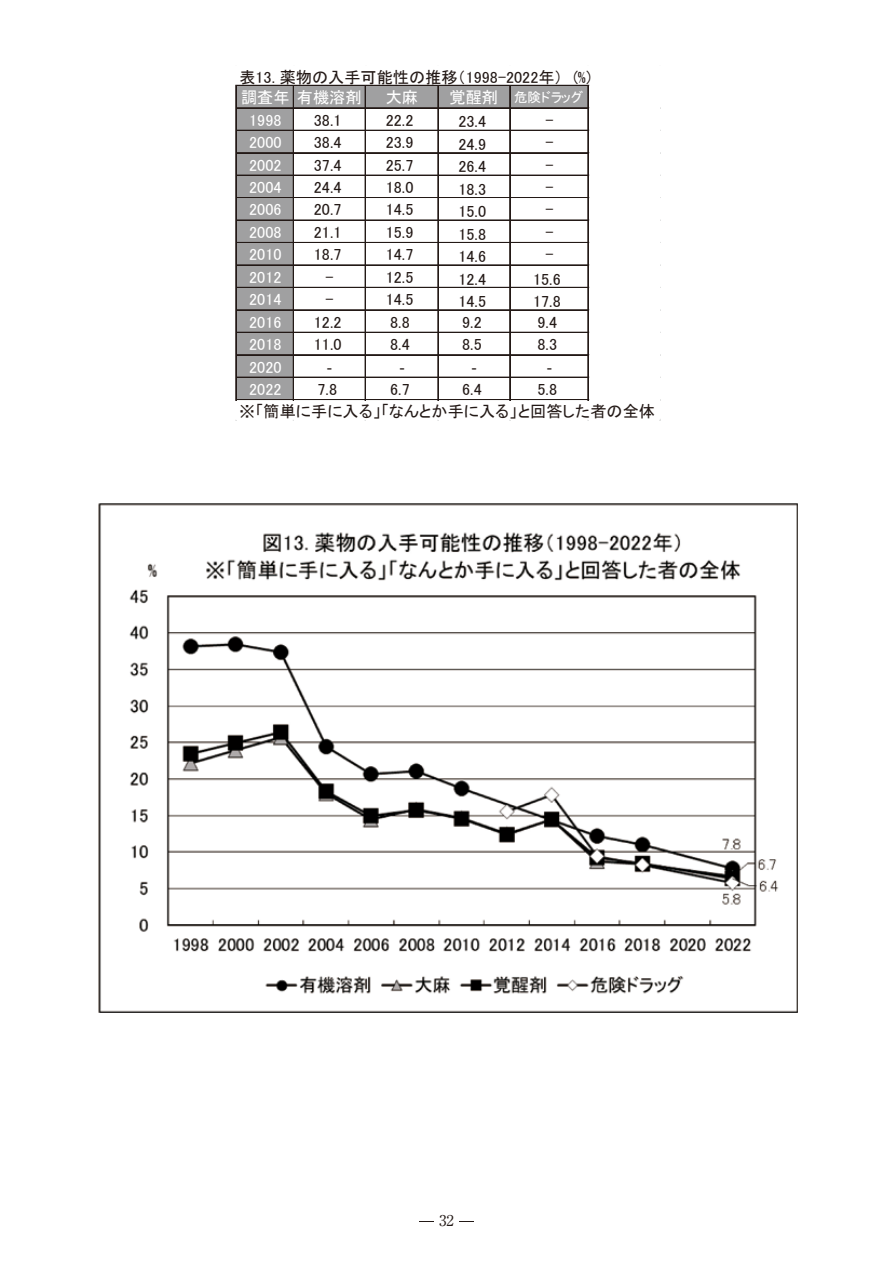
<style>
.page{position:relative;width:893px;height:1263px;background:#fff}
.page>*{position:absolute;margin:0;border:0;box-sizing:border-box;transform-origin:0 0}
.t1{font:16.2px/21.6px "MS P Gothic";color:#231916}
.t2{font:16.2px "MS P Gothic";color:#fff}
.t3{font:13.5px "MS P Gothic";color:#fff}
.t4{font:7.5px "Ryumin Pro";color:#231916;scale:9 1}
.s1{font-size:16.2px}
.s2{font-size:14.85px}
</style>
<div class="page">
<div style="left:237px;top:85px;width:352px;height:24px;background:#a0a0a1"></div>
<div style="left:237px;top:108px;width:57px;height:292px;background:#a0a0a1"></div>
<hr style="left:237px;top:85px;width:352px;height:1px;background:#231916">
<hr style="left:237px;top:107px;width:352px;height:1px;background:#231916">
<hr style="left:237px;top:108px;width:352px;height:1px;background:#231916">
<hr style="left:237px;top:130px;width:352px;height:1px;background:#231916">
<hr style="left:237px;top:152px;width:352px;height:1px;background:#231916">
<hr style="left:237px;top:153px;width:352px;height:1px;background:#231916">
<hr style="left:237px;top:175px;width:352px;height:1px;background:#231916">
<hr style="left:237px;top:197px;width:352px;height:1px;background:#231916">
<hr style="left:237px;top:220px;width:352px;height:1px;background:#231916">
<hr style="left:237px;top:242px;width:352px;height:1px;background:#231916">
<hr style="left:237px;top:265px;width:352px;height:1px;background:#231916">
<hr style="left:237px;top:287px;width:352px;height:1px;background:#231916">
<hr style="left:237px;top:309px;width:352px;height:1px;background:#231916">
<hr style="left:237px;top:310px;width:352px;height:1px;background:#231916">
<hr style="left:237px;top:332px;width:352px;height:1px;background:#231916">
<hr style="left:237px;top:354px;width:352px;height:1px;background:#231916">
<hr style="left:237px;top:355px;width:352px;height:1px;background:#231916">
<hr style="left:237px;top:377px;width:352px;height:1px;background:#231916">
<hr style="left:235px;top:85px;width:1px;height:315px;background:#231916">
<hr style="left:236px;top:85px;width:1px;height:315px;background:#231916">
<hr style="left:293px;top:86px;width:1px;height:314px;background:#231916">
<hr style="left:365px;top:86px;width:1px;height:314px;background:#231916">
<hr style="left:438px;top:86px;width:1px;height:314px;background:#231916">
<hr style="left:509px;top:86px;width:1px;height:314px;background:#231916">
<hr style="left:510px;top:86px;width:1px;height:314px;background:#231916">
<hr style="left:237px;top:399px;width:352px;height:1px;background:#231916">
<hr style="left:588px;top:86px;width:1px;height:314px;background:#231916">
<img style="left:99px;top:503px;width:699px;height:509px">
<p class="t1" style="left:239px;top:66px;width:353px">表13. 薬物の入手可能性の推移（1998-2022年）　(%)</p>
<p class="t2" style="left:241px;top:89px;width:122px">調査年有機溶剤</p>
<p class="t2" style="left:386px;top:89px;width:34px">大麻</p>
<p class="t3" style="left:449px;top:91px;width:135px"><span class="s1">覚醒剤</span> 危険ドラッグ</p>
<p class="t2" style="left:249px;top:112px;width:34px">1998</p>
<p class="t1" style="left:314px;top:109px;width:29px">38.1</p>
<p class="t1" style="left:386px;top:109px;width:29px">22.2</p>
<p class="t1" style="left:458px;top:111px;width:29px">23.4</p>
<p class="t1" style="left:546px;top:109px;width:10px">-</p>
<p class="t2" style="left:249px;top:134px;width:34px">2000</p>
<p class="t1" style="left:314px;top:131px;width:29px">38.4</p>
<p class="t1" style="left:386px;top:131px;width:29px">23.9</p>
<p class="t1" style="left:458px;top:133px;width:29px">24.9</p>
<p class="t1" style="left:546px;top:131px;width:10px">-</p>
<p class="t2" style="left:249px;top:157px;width:34px">2002</p>
<p class="t1" style="left:314px;top:154px;width:29px">37.4</p>
<p class="t1" style="left:386px;top:154px;width:29px">25.7</p>
<p class="t1" style="left:458px;top:156px;width:29px">26.4</p>
<p class="t1" style="left:546px;top:154px;width:10px">-</p>
<p class="t2" style="left:249px;top:179px;width:34px">2004</p>
<p class="t1" style="left:314px;top:176px;width:29px">24.4</p>
<p class="t1" style="left:386px;top:176px;width:29px">18.0</p>
<p class="t1" style="left:458px;top:178px;width:29px">18.3</p>
<p class="t1" style="left:546px;top:176px;width:10px">-</p>
<p class="t2" style="left:249px;top:202px;width:34px">2006</p>
<p class="t1" style="left:314px;top:199px;width:29px">20.7</p>
<p class="t1" style="left:386px;top:199px;width:29px">14.5</p>
<p class="t1" style="left:458px;top:201px;width:29px">15.0</p>
<p class="t1" style="left:546px;top:199px;width:10px">-</p>
<p class="t2" style="left:249px;top:224px;width:34px">2008</p>
<p class="t1" style="left:314px;top:221px;width:29px">21.1</p>
<p class="t1" style="left:386px;top:221px;width:29px">15.9</p>
<p class="t1" style="left:458px;top:223px;width:29px">15.8</p>
<p class="t1" style="left:546px;top:221px;width:10px">-</p>
<p class="t2" style="left:249px;top:246px;width:34px">2010</p>
<p class="t1" style="left:314px;top:244px;width:29px">18.7</p>
<p class="t1" style="left:386px;top:244px;width:29px">14.7</p>
<p class="t1" style="left:458px;top:245px;width:29px">14.6</p>
<p class="t1" style="left:546px;top:244px;width:10px">-</p>
<p class="t2" style="left:249px;top:269px;width:34px">2012</p>
<p class="t1" style="left:326px;top:266px;width:10px">-</p>
<p class="t1" style="left:386px;top:266px;width:29px">12.5</p>
<p class="t1" style="left:458px;top:268px;width:29px">12.4</p>
<p class="t1" style="left:533px;top:268px;width:29px">15.6</p>
<p class="t2" style="left:249px;top:291px;width:34px">2014</p>
<p class="t1" style="left:326px;top:289px;width:10px">-</p>
<p class="t1" style="left:386px;top:289px;width:29px">14.5</p>
<p class="t1" style="left:458px;top:290px;width:29px">14.5</p>
<p class="t1" style="left:533px;top:290px;width:29px">17.8</p>
<p class="t2" style="left:249px;top:314px;width:34px">2016</p>
<p class="t1" style="left:314px;top:311px;width:29px">12.2</p>
<p class="t1" style="left:390px;top:311px;width:21px">8.8</p>
<p class="t1" style="left:462px;top:311px;width:21px">9.2</p>
<p class="t1" style="left:537px;top:311px;width:21px">9.4</p>
<p class="t2" style="left:249px;top:336px;width:34px">2018</p>
<p class="t1" style="left:314px;top:333px;width:29px">11.0</p>
<p class="t1" style="left:390px;top:333px;width:21px">8.4</p>
<p class="t1" style="left:462px;top:333px;width:21px">8.5</p>
<p class="t1" style="left:537px;top:333px;width:21px">8.3</p>
<p class="t2" style="left:249px;top:359px;width:34px">2020</p>
<p class="t1" style="left:326px;top:356px;width:10px">‐</p>
<p class="t1" style="left:398px;top:356px;width:10px">‐</p>
<p class="t1" style="left:470px;top:356px;width:10px">‐</p>
<p class="t1" style="left:546px;top:356px;width:10px">‐</p>
<p class="t2" style="left:249px;top:381px;width:34px">2022</p>
<p class="t1" style="left:317px;top:378px;width:21px">7.8</p>
<p class="t1" style="left:390px;top:378px;width:21px">6.7</p>
<p class="t1" style="left:462px;top:378px;width:21px">6.4</p>
<p class="t1" style="left:239px;top:378px;width:417px;text-indent:298px">5.8<br>※「簡単に手に入る」「なんとか手に入る」と回答した者の全体</p>
<p class="t4" style="left:418px;top:1214px;width:8px">-<span class="s2">32</span> -</p>
</div>
